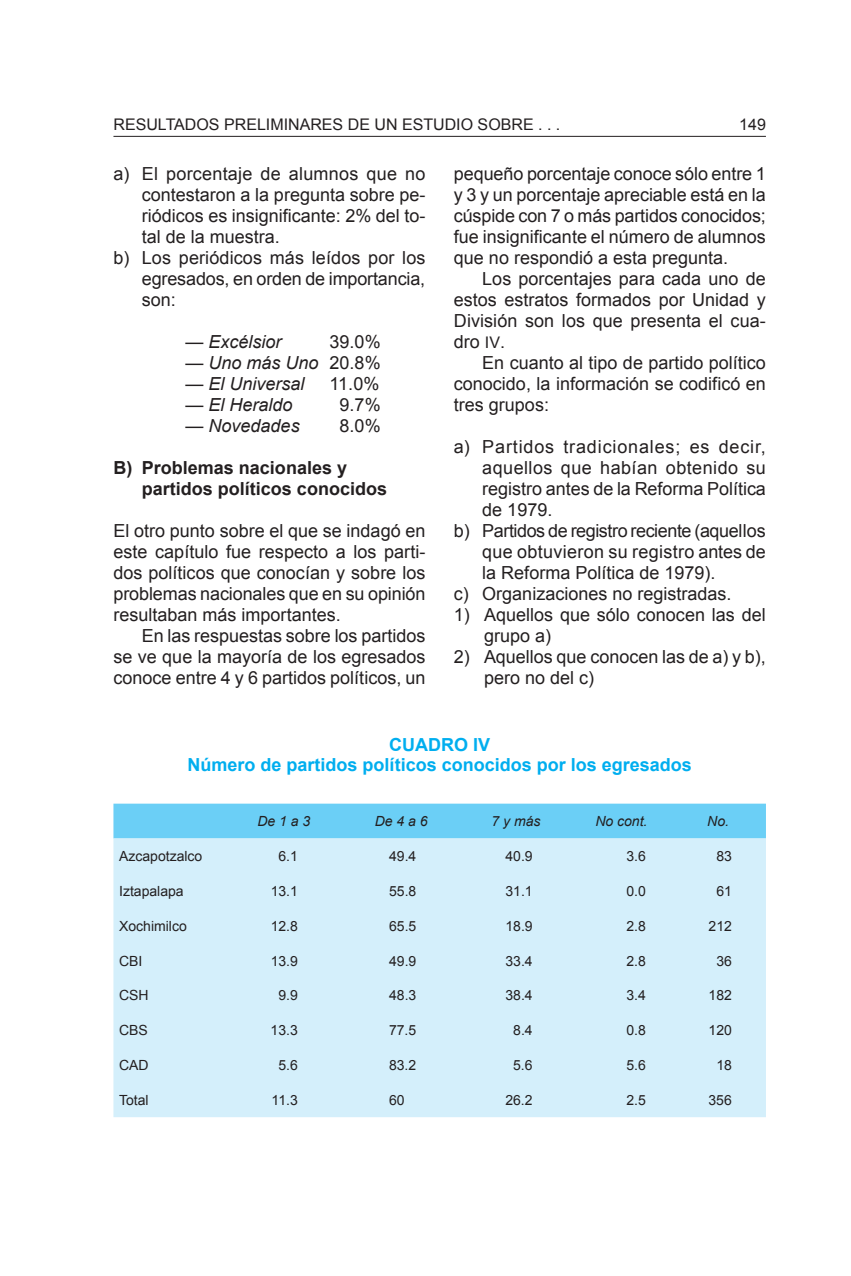
<style>
.page{position:relative;width:851px;height:1276px;background:#fff}
.page>*{position:absolute;margin:0;border:0;box-sizing:border-box;transform-origin:0 0}
.t1{font:18px/21px "Arial";color:#231f20;text-align:justify}
.t2{font:italic 18px "Arial";color:#231f20}
.t3{font:700 18px/20px "Arial";color:#00aeef;text-align:center}
.t4{font:700 18px/21px "Arial";color:#231f20}
.t5{font:18px "Arial";letter-spacing:-.025em;color:#231f20}
.t6{font:18px "Arial";letter-spacing:.045em;color:#231f20}
.t7{font:18px "Arial";letter-spacing:.025em;color:#231f20}
.t8{font:16px "Arial";color:#231f20}
.t9{font:14px "Arial";color:#231f20}
.t10{font:italic 14px "Arial";color:#231f20}
.s1{font-style:normal}
.s2{font-size:16px}
</style>
<div class="page">
<hr style="left:113px;top:136px;width:652px;height:1px;background:#231f20">
<div style="left:113px;top:803px;width:652px;height:35px;background:#6bcff6"></div>
<div style="left:113px;top:838px;width:652px;height:279px;background:#d4effb"></div>
<p class="t8" style="left:113px;top:114px;width:12px">resultados</p>
<p class="t8" style="left:224px;top:114px;width:11px">preliminares</p>
<p class="t8" style="left:348px;top:114px;width:66px">deunestudio</p>
<p class="t8" style="left:477px;top:114px;width:12px">sobre</p>
<p class="t8" style="left:538px;top:114px;width:24px">. . .</p>
<p class="t8" style="left:739px;top:114px;width:28px">149</p>
<p class="t1" style="left:113px;top:163px;width:313px">a) El porcentaje de alumnos que no</p>
<p class="t1" style="left:142px;top:184px;width:285px">contestaron a la pregunta sobre pe-</p>
<p class="t1" style="left:142px;top:205px;width:285px">riódicos es insignificante: 2% del to-</p>
<p class="t1" style="left:142px;top:226px;width:140px">tal de la muestra.</p>
<p class="t1" style="left:113px;top:247px;width:313px">b) Los periódicos más leídos por los</p>
<p class="t1" style="left:142px;top:268px;width:285px">egresados, en orden de importancia,</p>
<p class="t1" style="left:142px;top:289px;width:36px">son:</p>
<p class="t2" style="left:185px;top:330px;width:98px"><span class="s1">—</span> Excélsior</p>
<p class="t1" style="left:329px;top:331px;width:53px">39.0%</p>
<p class="t2" style="left:185px;top:351px;width:197px"><span class="s1">—</span> Uno más Uno <span class="s1">20.8%</span></p>
<p class="t2" style="left:185px;top:372px;width:121px"><span class="s1">—</span> El Universal</p>
<p class="t1" style="left:329px;top:373px;width:51px">11.0%</p>
<p class="t2" style="left:185px;top:393px;width:109px"><span class="s1">—</span> El Heraldo</p>
<p class="t1" style="left:339px;top:394px;width:43px">9.7%</p>
<p class="t2" style="left:185px;top:414px;width:116px"><span class="s1">—</span> Novedades</p>
<p class="t1" style="left:339px;top:415px;width:43px">8.0%</p>
<p class="t4" style="left:142px;top:458px;width:247px;text-indent:-28px">B) Problemas nacionales y partidos políticos conocidos</p>
<p class="t1" style="left:113px;top:520px;width:313px">El otro punto sobre el que se indagó en este capítulo fue respecto a los parti&shy;dos políticos que conocían y sobre los problemas nacionales que en su opinión resultaban más importantes.</p>
<p class="t1" style="left:113px;top:625px;width:313px;text-indent:28px">En las respuestas sobre los partidos se ve que la mayoría de los egresados conoce entre 4 y 6 partidos políticos, un</p>
<p class="t1" style="left:454px;top:163px;width:313px">pequeño porcentaje conoce sólo entre 1 y 3 y un porcentaje apreciable está en la cúspide con 7 o más partidos conocidos; fue insignificante el número de alumnos que no respondió a esta pregunta.</p>
<p class="t1" style="left:454px;top:268px;width:313px;text-indent:28px">Los porcentajes para cada uno de estos estratos formados por Unidad y División son los que presenta el cua&shy;dro <span class="s2">IV</span>.</p>
<p class="t1" style="left:454px;top:352px;width:313px;text-indent:28px">En cuanto al tipo de partido político conocido, la información se codificó en tres grupos:</p>
<p class="t6" style="left:454px;top:435px;width:313px">a) Partidos tradicionales; es decir,</p>
<p class="t7" style="left:482px;top:456px;width:285px">aquellos que habían obtenido su</p>
<p class="t1" style="left:482px;top:478px;width:285px">registro antes de la Reforma Política</p>
<p class="t1" style="left:482px;top:499px;width:72px">de 1979.</p>
<p class="t5" style="left:454px;top:519px;width:313px">b) Partidos de registro reciente (aquellos</p>
<p class="t1" style="left:482px;top:541px;width:285px">que obtuvieron su registro antes de</p>
<p class="t1" style="left:482px;top:562px;width:235px">la Reforma Política de 1979).</p>
<p class="t1" style="left:454px;top:583px;width:279px">c) Organizaciones no registradas.</p>
<p class="t1" style="left:484px;top:604px;width:283px;text-indent:-30px">1) Aquellos que sólo conocen las del grupo a)</p>
<p class="t1" style="left:484px;top:646px;width:283px;text-indent:-30px">2) Aquellos que conocen las de a) y b), pero no del c)</p>
<p class="t3" style="left:187px;top:735px;width:506px">CUADRO IV<br>Número de partidos políticos conocidos por los egresados</p>
<p class="t10" style="left:257px;top:812px;width:54px">De 1 a 3</p>
<p class="t10" style="left:374px;top:812px;width:54px">De 4 a 6</p>
<p class="t10" style="left:491px;top:812px;width:51px">7 y más</p>
<p class="t10" style="left:595px;top:812px;width:54px">No cont.</p>
<p class="t10" style="left:707px;top:812px;width:23px">No.</p>
<p class="t9" style="left:119px;top:847px;width:85px">Azcapotzalco</p>
<p class="t9" style="left:278px;top:847px;width:21px">6.1</p>
<p class="t9" style="left:389px;top:847px;width:29px">49.4</p>
<p class="t9" style="left:505px;top:847px;width:29px">40.9</p>
<p class="t9" style="left:626px;top:847px;width:21px">3.6</p>
<p class="t9" style="left:716px;top:847px;width:17px">83</p>
<p class="t9" style="left:119px;top:881px;width:66px">Iztapalapa</p>
<p class="t9" style="left:271px;top:881px;width:29px">13.1</p>
<p class="t9" style="left:389px;top:881px;width:29px">55.8</p>
<p class="t9" style="left:505px;top:881px;width:29px">31.1</p>
<p class="t9" style="left:626px;top:881px;width:21px">0.0</p>
<p class="t9" style="left:716px;top:881px;width:17px">61</p>
<p class="t9" style="left:119px;top:916px;width:69px">Xochimilco</p>
<p class="t9" style="left:270px;top:916px;width:29px">12.8</p>
<p class="t9" style="left:389px;top:916px;width:29px">65.5</p>
<p class="t9" style="left:505px;top:916px;width:29px">18.9</p>
<p class="t9" style="left:626px;top:916px;width:21px">2.8</p>
<p class="t9" style="left:708px;top:916px;width:25px">212</p>
<p class="t9" style="left:119px;top:951px;width:25px">CBI</p>
<p class="t9" style="left:270px;top:951px;width:29px">13.9</p>
<p class="t9" style="left:389px;top:951px;width:29px">49.9</p>
<p class="t9" style="left:505px;top:951px;width:29px">33.4</p>
<p class="t9" style="left:626px;top:951px;width:21px">2.8</p>
<p class="t9" style="left:716px;top:951px;width:17px">36</p>
<p class="t9" style="left:119px;top:986px;width:31px">CSH</p>
<p class="t9" style="left:278px;top:986px;width:21px">9.9</p>
<p class="t9" style="left:389px;top:986px;width:29px">48.3</p>
<p class="t9" style="left:505px;top:986px;width:29px">38.4</p>
<p class="t9" style="left:626px;top:986px;width:21px">3.4</p>
<p class="t9" style="left:708px;top:986px;width:25px">182</p>
<p class="t9" style="left:119px;top:1021px;width:30px">CBS</p>
<p class="t9" style="left:270px;top:1021px;width:29px">13.3</p>
<p class="t9" style="left:389px;top:1021px;width:29px">77.5</p>
<p class="t9" style="left:513px;top:1021px;width:21px">8.4</p>
<p class="t9" style="left:626px;top:1021px;width:21px">0.8</p>
<p class="t9" style="left:708px;top:1021px;width:25px">120</p>
<p class="t9" style="left:119px;top:1056px;width:31px">CAD</p>
<p class="t9" style="left:278px;top:1056px;width:21px">5.6</p>
<p class="t9" style="left:389px;top:1056px;width:29px">83.2</p>
<p class="t9" style="left:513px;top:1056px;width:21px">5.6</p>
<p class="t9" style="left:626px;top:1056px;width:21px">5.6</p>
<p class="t9" style="left:716px;top:1056px;width:17px">18</p>
<p class="t9" style="left:119px;top:1090px;width:31px">Total</p>
<p class="t9" style="left:271px;top:1090px;width:28px">11.3</p>
<p class="t9" style="left:389px;top:1090px;width:17px">60</p>
<p class="t9" style="left:505px;top:1090px;width:29px">26.2</p>
<p class="t9" style="left:626px;top:1090px;width:21px">2.5</p>
<p class="t9" style="left:708px;top:1090px;width:25px">356</p>
</div>
